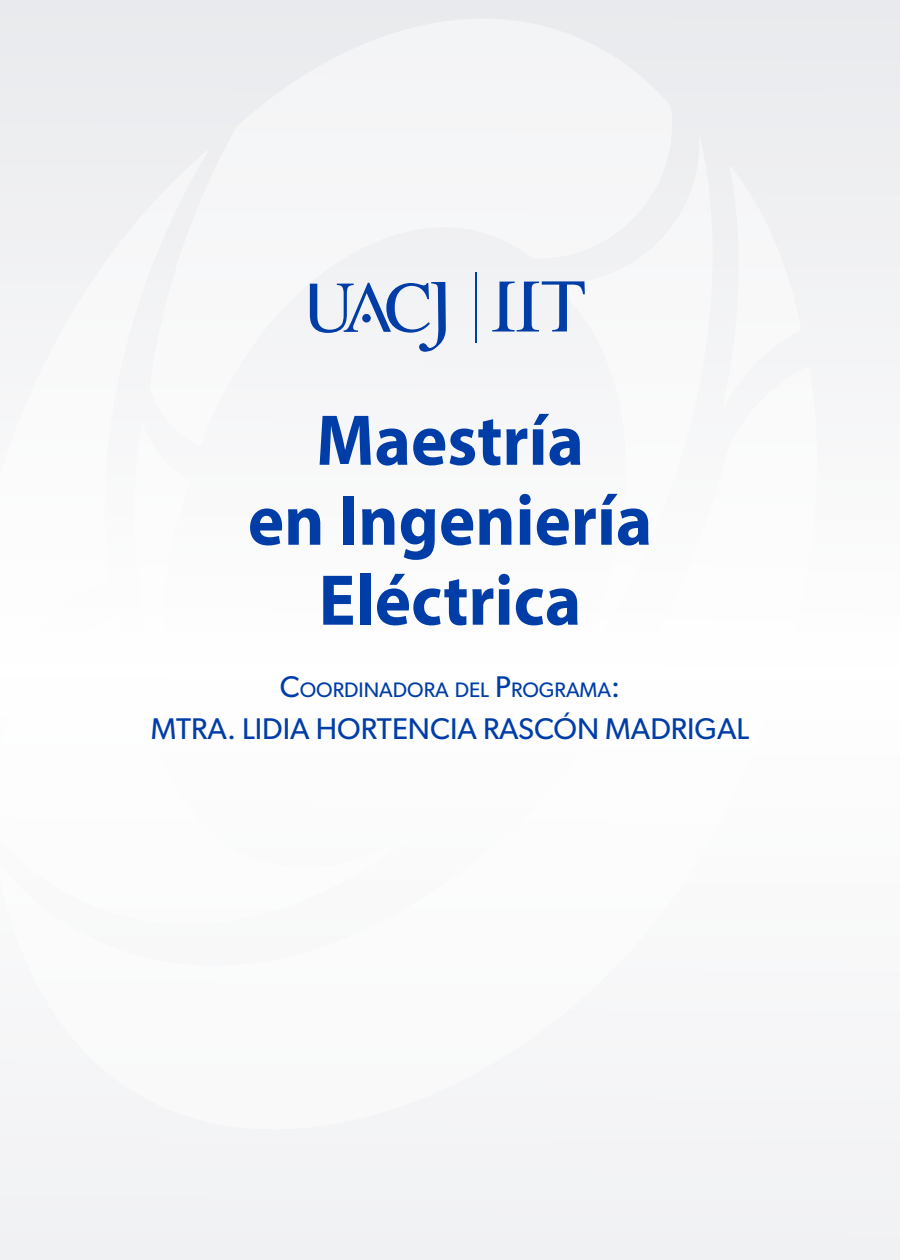
<style>
.page{position:relative;width:900px;height:1260px;background:#f6f6f8}
.page>*{position:absolute;margin:0;border:0;box-sizing:border-box;transform-origin:0 0}
.t1{font:700 72.5px/80px "Myriad Pro";color:#003da7;text-align:center;scale:.95 1}
.t2{font:30px "Gibson";color:#003da7}
.t3{font:21px "Gibson";color:#003da7}
.s1{font-size:30px}
</style>
<div class="page">
<hr style="left:475px;top:272px;width:1px;height:70px;background:#003da7">
<svg style="left:310px;top:282px;width:136px;height:70px"></svg>
<svg style="left:492px;top:281px;width:93px;height:51px"></svg>
<h1 class="t1" style="left:248px;top:398px;width:427px">Maestría<br>en Ingeniería<br>Eléctrica</h1>
<p class="t3" style="left:280px;top:677px;width:342px"><span class="s1">C</span>OORDINADORA DEL <span class="s1">P</span>ROGRAMA<span class="s1">:</span></p>
<p class="t2" style="left:151px;top:710px;width:600px">MTRA. LIDIA HORTENCIA RASCÓN MADRIGAL</p>
</div>
